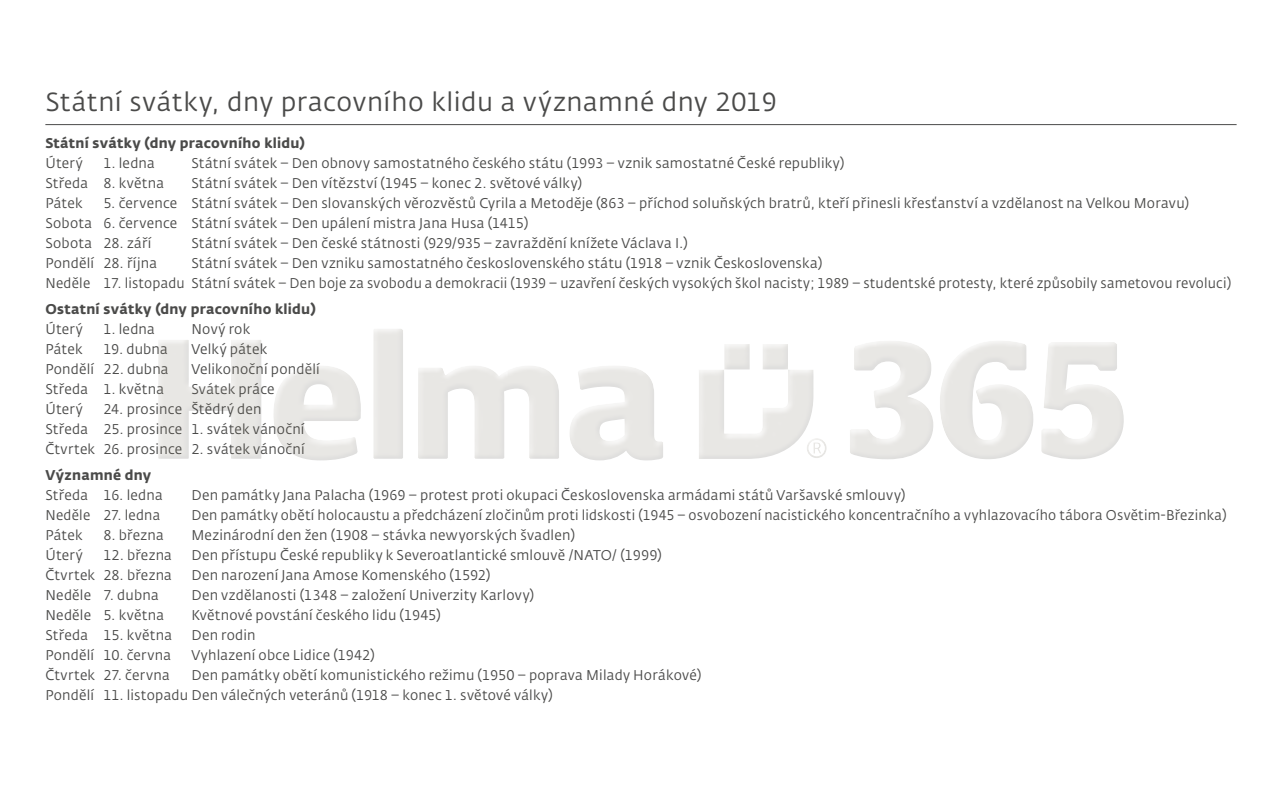
<style>
.page{position:relative;width:1282px;height:789px;background:#fff}
.page>*{position:absolute;margin:0;border:0;box-sizing:border-box;transform-origin:0 0}
.t1{font:26px "Fedra Sans Pro";letter-spacing:.02em;color:#4a4a49}
.t2{font:14px/20px "Fedra Sans Pro";letter-spacing:.015em;color:#4a4a49}
.t3{font:14px "Fedra Sans Pro";letter-spacing:.015em;color:#4a4a49;scale:.95 1}
.t4{font:700 14px "Fedra Sans Pro";letter-spacing:.02em;color:#4a4a49}
</style>
<div class="page">
<hr style="left:45px;top:124px;width:1191px;height:1px;background:#4a4a49">
<div style="left:153px;top:325px;width:976px;height:136px;background:#000;opacity:.6"></div>
<h1 class="t1" style="left:45px;top:85px;width:733px">Státní svátky, dny pracovního klidu a významné dny 2019</h1>
<p class="t4" style="left:45px;top:134px;width:261px">Státní svátky (dny pracovního klidu)</p>
<p class="t2" style="left:45px;top:153px;width:39px">Úterý</p>
<p class="t2" style="left:103px;top:153px;width:53px">1. ledna</p>
<p class="t2" style="left:191px;top:153px;width:654px">Státní svátek – Den obnovy samostatného českého státu (1993 – vznik samostatné České republiky)</p>
<p class="t2" style="left:45px;top:173px;width:120px">Středa 8. května</p>
<p class="t2" style="left:191px;top:173px;width:392px">Státní svátek – Den vítězství (1945 – konec 2. světové války)</p>
<p class="t2" style="left:45px;top:193px;width:39px">Pátek</p>
<p class="t2" style="left:45px;top:193px;width:1145px;text-indent:58px">5. července Státní svátek – Den slovanských věrozvěstů Cyrila a Metoděje (863 – příchod soluňských bratrů, kteří přinesli křesťanství a vzdělanost na Velkou Moravu)<br>Sobota 6. července Státní svátek – Den upálení mistra Jana Husa (1415)<br>Sobota 28. září</p>
<p class="t2" style="left:191px;top:233px;width:498px">Státní svátek – Den české státnosti (929/935 – zavraždění knížete Václava I.)</p>
<p class="t2" style="left:45px;top:253px;width:1187px;text-indent:146px">Státní svátek – Den vzniku samostatného československého státu (1918 – vznik Československa)<br>Neděle 17. listopadu Státní svátek – Den boje za svobodu a demokracii (1939 – uzavření českých vysokých škol nacisty; 1989 – studentské protesty, které způsobily sametovou revoluci)</p>
<p class="t4" style="left:45px;top:300px;width:272px">Ostatní svátky (dny pracovního klidu)</p>
<p class="t2" style="left:45px;top:319px;width:39px">Úterý</p>
<p class="t2" style="left:103px;top:319px;width:53px">1. ledna</p>
<p class="t2" style="left:191px;top:319px;width:60px">Nový rok</p>
<p class="t2" style="left:45px;top:339px;width:39px">Pátek</p>
<p class="t2" style="left:103px;top:339px;width:66px">19. dubna</p>
<p class="t2" style="left:191px;top:339px;width:77px">Velký pátek</p>
<p class="t2" style="left:45px;top:359px;width:125px">Pondělí 22. dubna</p>
<p class="t2" style="left:191px;top:359px;width:130px">Velikonoční pondělí</p>
<p class="t2" style="left:45px;top:379px;width:120px">Středa 1. května</p>
<p class="t2" style="left:191px;top:379px;width:85px">Svátek práce</p>
<p class="t2" style="left:45px;top:399px;width:39px">Úterý</p>
<p class="t2" style="left:45px;top:253px;width:113px">Pondělí 28. října</p>
<p class="t2" style="left:45px;top:399px;width:261px;text-indent:58px">24. prosince Štědrý den<br>Středa 25. prosince 1. svátek vánoční<br>Čtvrtek 26. prosince 2. svátek vánoční</p>
<p class="t4" style="left:45px;top:466px;width:107px">Významné dny</p>
<p class="t2" style="left:45px;top:485px;width:119px">Středa 16. ledna</p>
<p class="t2" style="left:191px;top:485px;width:715px">Den památky Jana Palacha (1969 – protest proti okupaci Československa armádami států Varšavské smlouvy)</p>
<p class="t3" style="left:45px;top:506px;width:122px">Neděle 27. ledna</p>
<p class="t3" style="left:191px;top:506px;width:1091px">Den památky obětí holocaustu a předcházení zločinům proti lidskosti (1945 – osvobození nacistického koncentračního a vyhlazovacího tábora Osvětim-Březinka)</p>
<p class="t2" style="left:45px;top:525px;width:39px">Pátek</p>
<p class="t2" style="left:103px;top:525px;width:62px">8. března</p>
<p class="t2" style="left:191px;top:525px;width:385px">Mezinárodní den žen (1908 – stávka newyorských švadlen)</p>
<p class="t2" style="left:45px;top:545px;width:39px">Úterý</p>
<p class="t2" style="left:103px;top:545px;width:70px">12. března</p>
<p class="t2" style="left:191px;top:545px;width:472px">Den přístupu České republiky k Severoatlantické smlouvě /NATO/ (1999)</p>
<p class="t2" style="left:45px;top:565px;width:128px">Čtvrtek 28. března</p>
<p class="t2" style="left:191px;top:565px;width:301px">Den narození Jana Amose Komenského (1592)</p>
<p class="t2" style="left:45px;top:585px;width:115px">Neděle 7. dubna</p>
<p class="t2" style="left:191px;top:585px;width:344px">Den vzdělanosti (1348 – založení Univerzity Karlovy)</p>
<p class="t2" style="left:45px;top:605px;width:120px">Neděle 5. května</p>
<p class="t2" style="left:191px;top:605px;width:251px">Květnové povstání českého lidu (1945)</p>
<p class="t2" style="left:45px;top:625px;width:128px">Středa 15. května</p>
<p class="t2" style="left:191px;top:625px;width:66px">Den rodin</p>
<p class="t2" style="left:45px;top:645px;width:127px">Pondělí 10. června</p>
<p class="t2" style="left:191px;top:645px;width:185px">Vyhlazení obce Lidice (1942)</p>
<p class="t2" style="left:45px;top:665px;width:126px">Čtvrtek 27. června</p>
<p class="t2" style="left:45px;top:665px;width:657px;text-indent:146px">Den památky obětí komunistického režimu (1950 – poprava Milady Horákové)<br>Pondělí 11. listopadu Den válečných veteránů (1918 – konec 1. světové války)</p>
</div>
